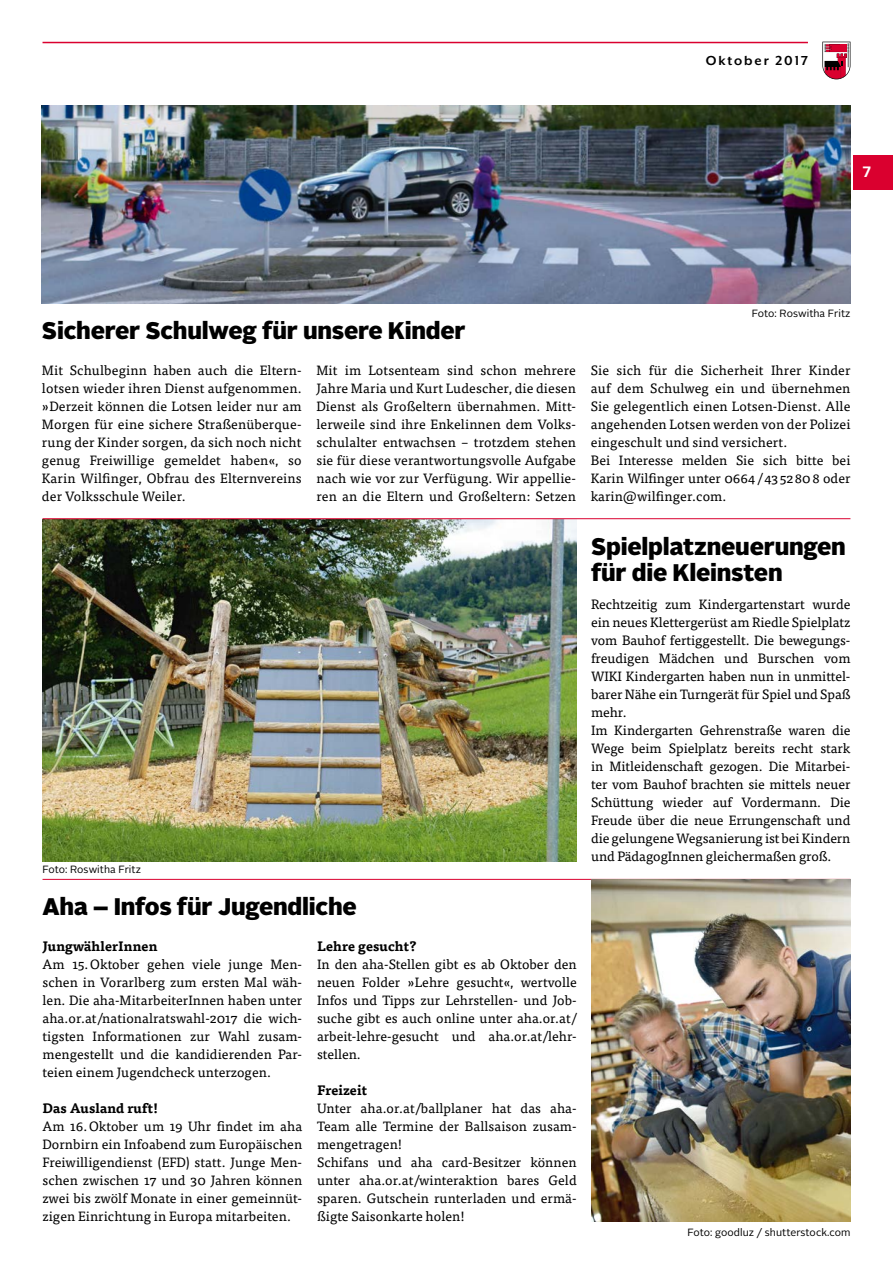
<style>
.page{position:relative;width:893px;height:1263px;background:#fff}
.page>*{position:absolute;margin:0;border:0;box-sizing:border-box;transform-origin:0 0}
.t1{font:900 24px/25.5px "Alright Sans";letter-spacing:-.01em;color:#000}
.t2{font:700 15px "Mr Eaves XL San OT";letter-spacing:.125em;color:#000}
.t3{font:700 15px "Alright Sans";color:#fff}
.t4{font:13.5px/18px "Tisa Pro";color:#000;text-align:justify}
.t5{font:700 13.5px "Tisa Pro";letter-spacing:.005em;color:#000}
.t6{font:10.5px "Alright Sans";letter-spacing:.005em;color:#000}
</style>
<div class="page">
<img style="left:43px;top:519px;width:533px;height:343px">
<hr style="left:43px;top:518px;width:807px;height:1px;background:#da002f">
<hr style="left:43px;top:879px;width:807px;height:1px;background:#da002f">
<img style="left:591px;top:879px;width:259px;height:342px">
<img style="left:42px;top:105px;width:808px;height:198px">
<div style="left:854px;top:155px;width:39px;height:34px;background:#da002f"></div>
<hr style="left:43px;top:42px;width:765px;height:1px;background:#da002f">
<svg style="left:822px;top:42px;width:28px;height:37px"></svg>
<p class="t2" style="left:706px;top:53px;width:104px">Oktober 2017</p>
<p class="t3" style="left:862px;top:161px;width:11px">7</p>
<p class="t6" style="left:752px;top:306px;width:100px">Foto: Roswitha Fritz</p>
<h1 class="t1" style="left:42px;top:318px;width:425px">Sicherer Schulweg für unsere Kinder</h1>
<p class="t4" style="left:42px;top:360px;width:261px">Mit Schulbeginn haben auch die Eltern&shy;lotsen wieder ihren Dienst aufgenommen. »Derzeit können die Lotsen leider nur am Morgen für eine sichere Straßenüberque&shy;rung der Kinder sorgen, da sich noch nicht genug Freiwillige gemeldet haben«, so Karin Wilfinger, Obfrau des Elternvereins der Volksschule Weiler.</p>
<p class="t4" style="left:316px;top:360px;width:261px">Mit im Lotsenteam sind schon mehrere Jahre Maria und Kurt Ludescher, die diesen Dienst als Großeltern übernahmen. Mitt&shy;lerweile sind ihre Enkelinnen dem Volks&shy;schulalter entwachsen – trotzdem stehen sie für diese verantwortungsvolle Aufgabe nach wie vor zur Verfügung. Wir appellie&shy;ren an die Eltern und Großeltern: Setzen</p>
<p class="t4" style="left:591px;top:360px;width:261px;text-align:left">Sie sich für die Sicherheit Ihrer Kinder auf dem Schulweg ein und übernehmen Sie gelegentlich einen Lotsen-Dienst. Alle angehenden Lotsen werden von der Polizei eingeschult und sind versichert.<br>Bei Interesse melden Sie sich bitte bei Karin Wilfinger unter 0664/43 52808 oder karin@wilfinger.com.</p>
<p class="t6" style="left:43px;top:862px;width:100px">Foto: Roswitha Fritz</p>
<h1 class="t1" style="left:43px;top:894px;width:316px">Aha – Infos für Jugendliche</h1>
<p class="t5" style="left:43px;top:935px;width:117px">JungwählerInnen</p>
<p class="t4" style="left:43px;top:954px;width:261px">Am 15.Oktober gehen viele junge Men&shy;schen in Vorarlberg zum ersten Mal wäh&shy;len. Die aha-MitarbeiterInnen haben unter aha.or.at/nationalratswahl-2017 die wich&shy;tigsten Informationen zur Wahl zusam&shy;mengestellt und die kandidierenden Par&shy;teien einem Jugendcheck unterzogen.</p>
<p class="t5" style="left:43px;top:1097px;width:117px">Das Ausland ruft!</p>
<p class="t4" style="left:43px;top:1116px;width:261px">Am 16.Oktober um 19 Uhr findet im aha Dornbirn ein Infoabend zum Europäischen Freiwilligendienst (EFD) statt. Junge Men&shy;schen zwischen 17 und 30 Jahren können zwei bis zwölf Monate in einer gemeinnüt&shy;zigen Einrichtung in Europa mitarbeiten.</p>
<p class="t5" style="left:317px;top:935px;width:101px">Lehre gesucht?</p>
<p class="t4" style="left:317px;top:954px;width:261px">In den aha-Stellen gibt es ab Oktober den neuen Folder »Lehre gesucht«, wertvolle Infos und Tipps zur Lehrstellen- und Job&shy;suche gibt es auch online unter aha.or.at/ arbeit-lehre-gesucht und aha.or.at/lehr&shy;stellen.</p>
<p class="t5" style="left:317px;top:1079px;width:52px">Freizeit</p>
<p class="t4" style="left:317px;top:1098px;width:261px;text-align:left">Unter aha.or.at/ballplaner hat das aha-Team alle Termine der Ballsaison zusam&shy;mengetragen!<br>Schifans und aha card-Besitzer können unter aha.or.at/winteraktion bares Geld sparen. Gutschein runterladen und ermä&shy;ßigte Saisonkarte holen!</p>
<h1 class="t1" style="left:591px;top:534px;width:256px">Spielplatzneuerungen für die Kleinsten</h1>
<p class="t4" style="left:591px;top:594px;width:261px;text-align:left">Rechtzeitig zum Kindergartenstart wurde ein neues Klettergerüst am Riedle Spielplatz vom Bauhof fertiggestellt. Die bewegungs&shy;freudigen Mädchen und Burschen vom WIKI Kindergarten haben nun in unmittel&shy;barer Nähe ein Turngerät für Spiel und Spaß mehr.<br>Im Kindergarten Gehrenstraße waren die Wege beim Spielplatz bereits recht stark in Mitleidenschaft gezogen. Die Mitarbei&shy;ter vom Bauhof brachten sie mittels neuer Schüttung wieder auf Vordermann. Die Freude über die neue Errungenschaft und die gelungene Wegsanierung ist bei Kindern und PädagogInnen gleichermaßen groß.</p>
<p class="t6" style="left:688px;top:1225px;width:164px">Foto: goodluz / shutterstock.com</p>
</div>
